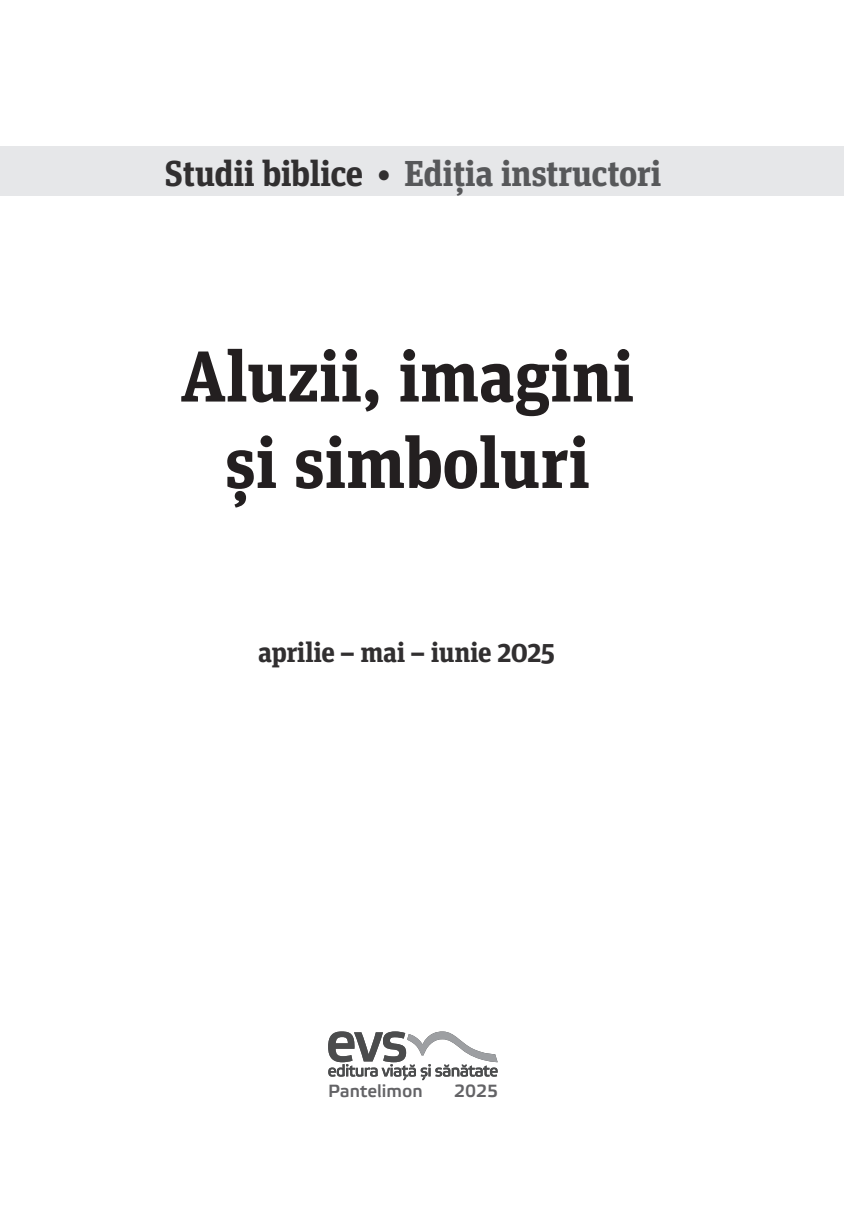
<style>
.page{position:relative;width:844px;height:1215px;background:#fff}
.page>*{position:absolute;margin:0;border:0;box-sizing:border-box;transform-origin:0 0}
.t1{font:700 72px/86.4px "Unit Slab Pro";letter-spacing:-.01em;color:#231f20;text-align:center}
.t2{font:700 36px "Unit Slab Pro";letter-spacing:-.02em;color:#57585a}
.t3{font:700 28px "Unit Slab Pro";letter-spacing:-.02em;color:#312f30}
.t4{font:700 17.6px "Elektra Light Pro";color:#636366}
.s1{color:#312f30}
.s2{font-size:32px;color:#312f30}
</style>
<div class="page">
<div style="left:1px;top:146px;width:842px;height:49px;background:#e6e7e9"></div>
<svg style="left:328px;top:1031px;width:169px;height:49px"></svg>
<p class="t2" style="left:165px;top:147px;width:498px"><span class="s1">Studii biblice</span> <span class="s2">•</span> Ediţia instructori</p>
<h1 class="t1" style="left:180px;top:329px;width:455px">Aluzii, imagini și simboluri</h1>
<p class="t3" style="left:258px;top:632px;width:298px">aprilie – mai – iunie 2025</p>
<p class="t4" style="left:328px;top:1081px;width:96px">Pantelimon</p>
<p class="t4" style="left:454px;top:1081px;width:46px">2025</p>
</div>
